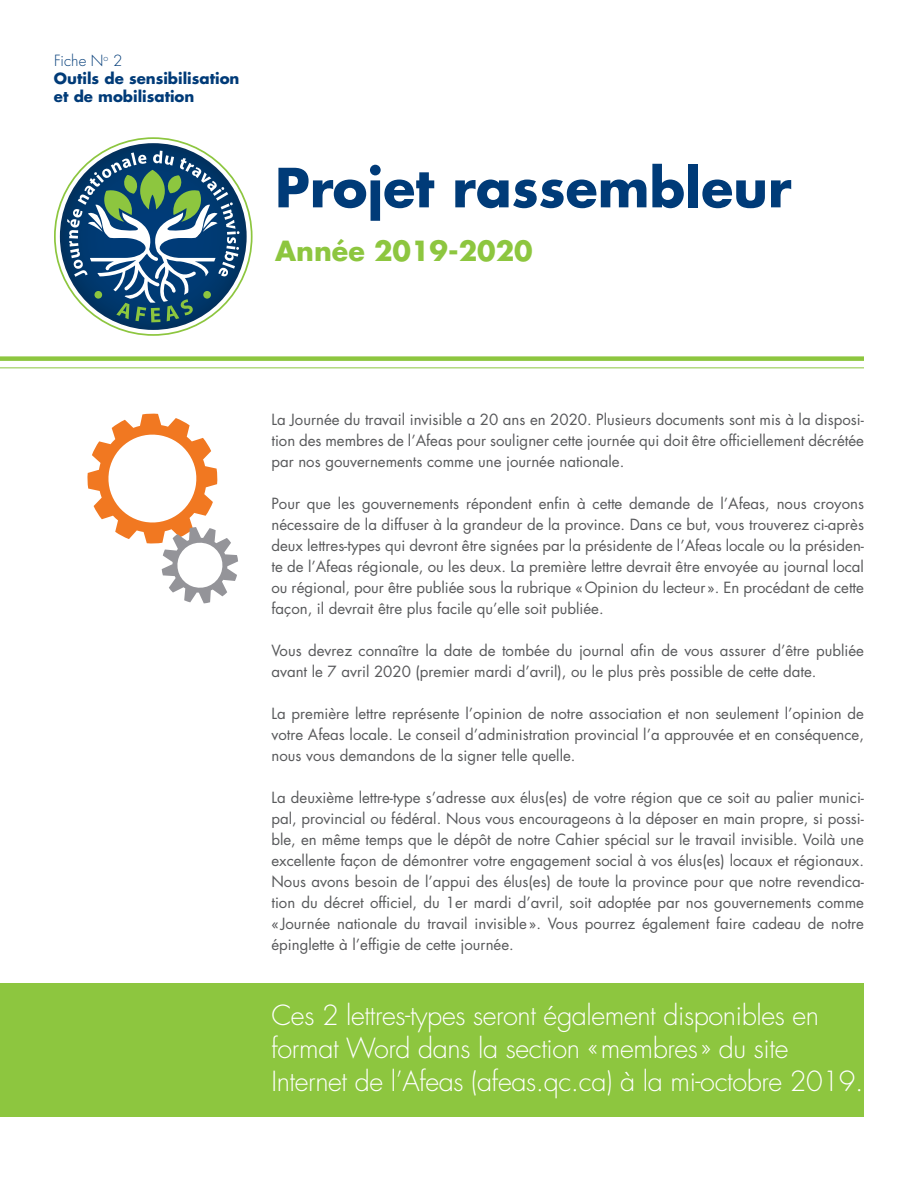
<style>
.page{position:relative;width:918px;height:1188px;background:#fff}
.page>*{position:absolute;margin:0;border:0;box-sizing:border-box;transform-origin:0 0}
.t1{font:700 52.5px "Futura Std";color:#003b78}
.t2{font:300 27px/33px "Futura Std";letter-spacing:-.015em;color:#fff}
.t3{font:700 27px "Futura Std";color:#8dc63f}
.t4{font:15px/21px "Futura";color:#58595b;text-align:justify}
.t5{font:700 15px/18px "Futura Std";color:#003b78}
.s1{font-weight:300}
</style>
<div class="page">
<div style="left:0;top:984px;width:864px;height:133px;background:#8dc63f"></div>
<div style="left:0;top:356px;width:864px;height:5px;background:#8dc63f"></div>
<hr style="left:0;top:367px;width:864px;height:1px;background:#8dc63f">
<svg style="left:87px;top:413px;width:151px;height:190px"></svg>
<svg style="left:54px;top:137px;width:199px;height:199px"></svg>
<p class="t5" style="left:54px;top:52px;width:187px"><span class="s1">Fiche N</span><sup>o</sup> <span class="s1">2<br></span>Outils de sensibilisation et de mobilisation</p>
<h1 class="t1" style="left:275px;top:153px;width:518px">Projet rassembleur</h1>
<h2 class="t3" style="left:275px;top:233px;width:259px">Année 2019-2020</h2>
<p class="t4" style="left:271px;top:409px;width:594px">La Journée du travail invisible a 20 ans en 2020. Plusieurs documents sont mis à la disposi&shy;tion des membres de l’Afeas pour souligner cette journée qui doit être officiellement décrétée par nos gouvernements comme une journée nationale.</p>
<p class="t4" style="left:271px;top:493px;width:594px">Pour que les gouvernements répondent enfin à cette demande de l’Afeas, nous croyons nécessaire de la diffuser à la grandeur de la province. Dans ce but, vous trouverez ci-après deux lettres-types qui devront être signées par la présidente de l’Afeas locale ou la présiden&shy;te de l’Afeas régionale, ou les deux. La première lettre devrait être envoyée au journal local ou régional, pour être publiée sous la rubrique «Opinion du lecteur ». En procédant de cette façon, il devrait être plus facile qu’elle soit publiée.</p>
<p class="t4" style="left:271px;top:640px;width:594px">Vous devrez connaître la date de tombée du journal afin de vous assurer d’être publiée avant le 7 avril 2020 (premier mardi d’avril), ou le plus près possible de cette date.</p>
<p class="t4" style="left:271px;top:703px;width:594px">La première lettre représente l’opinion de notre association et non seulement l’opinion de votre Afeas locale. Le conseil d’administration provincial l’a approuvée et en conséquence, nous vous demandons de la signer telle quelle.</p>
<p class="t4" style="left:271px;top:787px;width:594px">La deuxième lettre-type s’adresse aux élus(es) de votre région que ce soit au palier munici&shy;pal, provincial ou fédéral. Nous vous encourageons à la déposer en main propre, si possi&shy;ble, en même temps que le dépôt de notre Cahier spécial sur le travail invisible. Voilà une excellente façon de démontrer votre engagement social à vos élus(es) locaux et régionaux.<br>Nous avons besoin de l’appui des élus(es) de toute la province pour que notre revendica&shy;tion du décret officiel, du 1er mardi d’avril, soit adoptée par nos gouvernements comme «Journée nationale du travail invisible». Vous pourrez également faire cadeau de notre épinglette à l’effigie de cette journée.</p>
<h2 class="t2" style="left:271px;top:1000px;width:594px">Ces 2 lettres-types seront également disponibles en format Word dans la section «membres» du site<br>Internet de l’Afeas (afeas.qc.ca) à la mi-octobre 2019.</h2>
</div>
